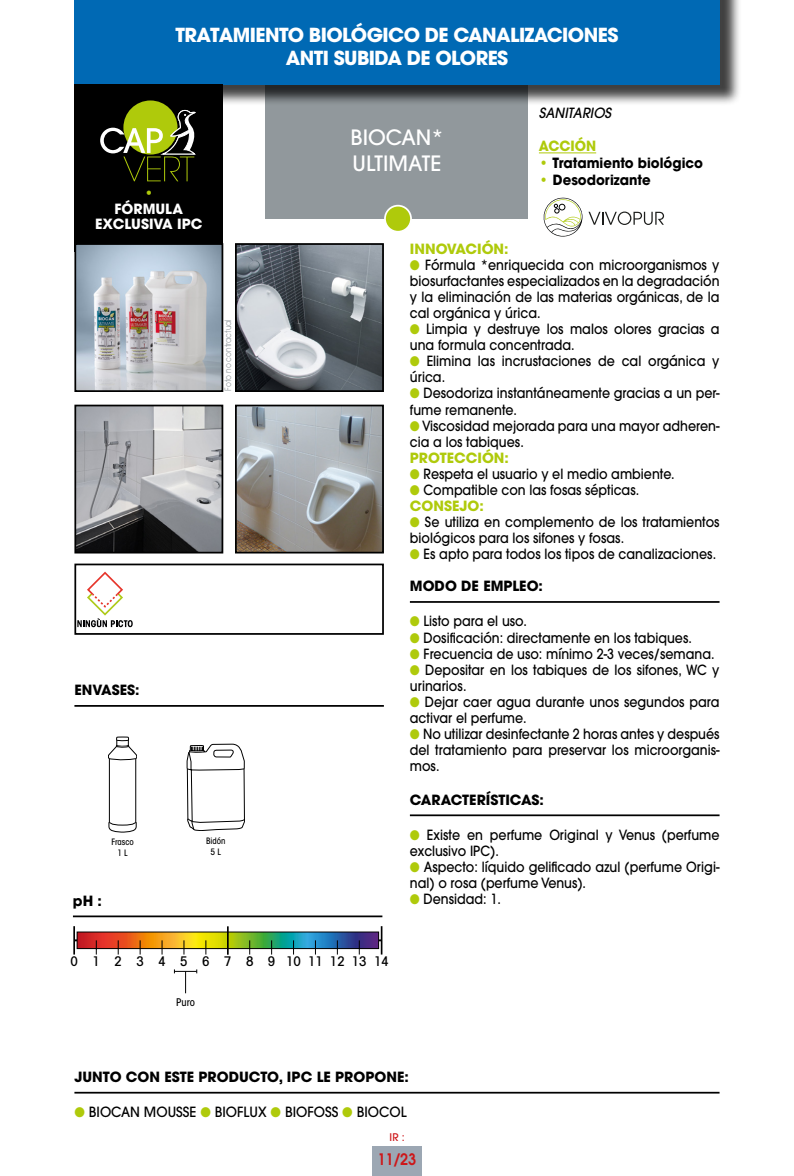
<style>
.page{position:relative;width:794px;height:1176px;background:#fff}
.page>*{position:absolute;margin:0;border:0;box-sizing:border-box;transform-origin:0 0}
.t1{font:500 21px "ITC Avant Garde Std";color:#fff}
.t2{font:700 19.25px "ITC Avant Garde Std";letter-spacing:-.03em;color:#fff}
.t3{font:600 15.75px "ITC Avant Garde Std";color:#cd1719;scale:.9 1}
.t4{font:500 14px/16.1px "ITC Avant Garde Std";color:#000;scale:.9 1}
.t5{font:700 14px "ITC Avant Garde Std";color:#000}
.t6{font:500 14px "ITC Avant Garde Std";color:#000;scale:.95 1}
.t7{font:700 14px "ITC Avant Garde Std";color:#000;scale:.95 1}
.t8{font:700 14px "ITC Avant Garde Std";color:#afca0b}
.t9{font:700 14px "ITC Avant Garde Std";color:#fff}
.t10{font:italic 500 14px "ITC Avant Garde Std";color:#000;scale:.95 1}
.t11{font:700 14px "ITC Avant Garde Std";color:#afca0b;scale:.95 1}
.t12{font:500 condensed 13.3px "Avant Garde";letter-spacing:.265em;color:#000}
.t13{font:500 condensed 10.5px "ITC Avant Garde Std";color:#000}
.t14{font:500 10.5px "ITC Avant Garde Std";color:#cd1719}
.t15{font:8.75px "ITC Avant Garde Std";color:#91989c;scale:.85 1}
.t16{font:500 condensed 8.75px "ITC Avant Garde Std";color:#000}
.s1{color:#afca0b}
</style>
<div class="page">
<div style="left:74px;top:563px;width:310px;height:72px;border:2px solid #000"></div>
<div style="left:266px;top:79px;width:262px;height:140px;background:#91989c"></div>
<div style="left:77px;top:0;width:664px;height:106px;background:#000;opacity:.75"></div>
<div style="left:74px;top:0;width:645px;height:84px;background:#0069b4"></div>
<div style="left:372px;top:1146px;width:50px;height:30px;background:#9ca7b3"></div>
<div style="left:385px;top:206px;width:26px;height:26px;background:#afca0b;border-radius:50%"></div>
<div style="left:384px;top:205px;width:28px;height:28px;border:2px solid #fff;border-radius:50%"></div>
<hr style="left:74px;top:705px;width:310px;height:2px;background:#000">
<hr style="left:74px;top:1092px;width:645px;height:1px;background:#000">
<hr style="left:539px;top:152px;width:57px;height:1px;background:#afca0b">
<div style="left:74px;top:84px;width:149px;height:168px;background:#000"></div>
<div style="left:123px;top:101px;width:54px;height:54px;background:#afca0b;border-radius:50%"></div>
<svg style="left:100px;top:109px;width:96px;height:72px"></svg>
<hr style="left:73px;top:915px;width:309px;height:2px;background:#000">
<hr style="left:74px;top:939px;width:307px;height:2px;background:#000">
<hr style="left:73px;top:926px;width:2px;height:28px;background:#000">
<svg style="left:76px;top:926px;width:306px;height:29px"></svg>
<svg style="left:108px;top:737px;width:29px;height:95px"></svg>
<svg style="left:187px;top:744px;width:58px;height:87px"></svg>
<hr style="left:410px;top:601px;width:309px;height:2px;background:#000">
<hr style="left:410px;top:814px;width:309px;height:2px;background:#000">
<svg style="left:543px;top:198px;width:121px;height:38px"></svg>
<img style="left:77px;top:246px;width:143px;height:143px">
<div style="left:74px;top:243px;width:149px;height:149px;border:2px solid #000"></div>
<img style="left:77px;top:408px;width:143px;height:142px">
<div style="left:74px;top:405px;width:149px;height:148px;border:2px solid #000"></div>
<img style="left:238px;top:246px;width:143px;height:143px">
<div style="left:235px;top:243px;width:149px;height:149px;border:2px solid #000"></div>
<img style="left:238px;top:408px;width:143px;height:142px">
<div style="left:235px;top:405px;width:149px;height:148px;border:2px solid #000"></div>
<svg style="left:174px;top:969px;width:23px;height:24px"></svg>
<svg style="left:77px;top:571px;width:56px;height:56px"></svg>
<p class="t2" style="left:176px;top:22px;width:444px">TRATAMIENTO BIOLÓGICO DE CANALIZACIONES</p>
<p class="t2" style="left:286px;top:45px;width:224px">ANTI SUBIDA DE OLORES</p>
<p class="t8" style="left:144px;top:183px;width:12px">•</p>
<p class="t9" style="left:115px;top:199px;width:70px">FÓRMULA</p>
<p class="t9" style="left:95px;top:215px;width:109px">EXCLUSIVA IPC</p>
<p class="t15" style="left:223px;top:391px;width:86px;rotate:-90deg">Foto no contractual</p>
<p class="t5" style="left:74px;top:681px;width:67px">ENVASES:</p>
<p class="t16" style="left:111px;top:837px;width:24px">Frasco</p>
<p class="t16" style="left:117px;top:847px;width:12px">1 L</p>
<p class="t5" style="left:73px;top:891px;width:31px">pH :</p>
<p class="t16" style="left:206px;top:836px;width:21px">Bidón</p>
<p class="t16" style="left:211px;top:846px;width:12px">5 L</p>
<p class="t1" style="left:350px;top:124px;width:94px">BIOCAN*</p>
<p class="t1" style="left:352px;top:149px;width:90px">ULTIMATE</p>
<p class="t10" style="left:539px;top:104px;width:78px">SANITARIOS</p>
<p class="t11" style="left:539px;top:137px;width:62px">ACCIÓN</p>
<p class="t7" style="left:539px;top:154px;width:174px"><span class="s1">•</span> Tratamiento biológico</p>
<p class="t7" style="left:539px;top:171px;width:119px"><span class="s1">•</span> Desodorizante</p>
<p class="t8" style="left:410px;top:239px;width:100px">INNOVACIÓN:</p>
<p class="t4" style="left:410px;top:256px;width:345px;text-align:justify"><span class="s1">●</span> Fórmula *enriquecida con microorganismos y biosurfactantes especializados en la degradación y la eliminación de las materias orgánicas, de la cal orgánica y úrica.</p>
<p class="t4" style="left:410px;top:321px;width:345px"><span class="s1">●</span> Limpia y destruye los malos olores gracias a una formula concentrada.</p>
<p class="t4" style="left:410px;top:353px;width:345px"><span class="s1">●</span> Elimina las incrustaciones de cal orgánica y úrica.</p>
<p class="t4" style="left:410px;top:385px;width:345px"><span class="s1">●</span> Desodoriza instantáneamente gracias a un per&shy;fume remanente.</p>
<p class="t4" style="left:410px;top:417px;width:345px"><span class="s1">●</span> Viscosidad mejorada para una mayor adheren&shy;cia a los tabiques.</p>
<p class="t8" style="left:410px;top:448px;width:101px">PROTECCIÓN:</p>
<p class="t4" style="left:410px;top:466px;width:296px"><span class="s1">●</span> Respeta el usuario y el medio ambiente.</p>
<p class="t4" style="left:410px;top:482px;width:256px"><span class="s1">●</span> Compatible con las fosas sépticas.</p>
<p class="t8" style="left:410px;top:497px;width:76px">CONSEJO:</p>
<p class="t4" style="left:410px;top:514px;width:345px"><span class="s1">●</span> Se utiliza en complemento de los tratamientos biológicos para los sifones y fosas.</p>
<p class="t4" style="left:410px;top:546px;width:342px"><span class="s1">●</span> Es apto para todos los tipos de canalizaciones.</p>
<p class="t5" style="left:410px;top:577px;width:135px">MODO DE EMPLEO:</p>
<p class="t4" style="left:410px;top:613px;width:131px"><span class="s1">●</span> Listo para el uso.</p>
<p class="t4" style="left:410px;top:629px;width:315px"><span class="s1">●</span> Dosificación: directamente en los tabiques.</p>
<p class="t4" style="left:410px;top:645px;width:340px"><span class="s1">●</span> Frecuencia de uso: mínimo 2-3 veces/semana.</p>
<p class="t4" style="left:410px;top:661px;width:345px"><span class="s1">●</span> Depositar en los tabiques de los sifones, WC y urinarios.</p>
<p class="t4" style="left:410px;top:693px;width:345px"><span class="s1">●</span> Dejar caer agua durante unos segundos para activar el perfume.</p>
<p class="t4" style="left:410px;top:726px;width:345px;text-align:justify"><span class="s1">●</span> No utilizar desinfectante 2 horas antes y después del tratamiento para preservar los microorganis&shy;mos.</p>
<p class="t5" style="left:410px;top:790px;width:136px">CARACTERÍSTICAS:</p>
<p class="t4" style="left:410px;top:826px;width:345px"><span class="s1">●</span> Existe en perfume Original y Venus (perfume exclusivo IPC).</p>
<p class="t4" style="left:410px;top:858px;width:345px"><span class="s1">●</span> Aspecto: líquido gelificado azul (perfume Origi&shy;nal) o rosa (perfume Venus).</p>
<p class="t4" style="left:410px;top:891px;width:103px"><span class="s1">●</span> Densidad: 1.</p>
<p class="t12" style="left:70px;top:953px;width:320px">0 1 2 3 4 5 6 7 8 91011121314</p>
<p class="t13" style="left:176px;top:995px;width:20px">Puro</p>
<p class="t5" style="left:74px;top:1067px;width:336px">JUNTO CON ESTE PRODUCTO, IPC LE PROPONE:</p>
<p class="t6" style="left:74px;top:1103px;width:351px"><span class="s1">●</span> BIOCAN MOUSSE <span class="s1">●</span> BIOFLUX <span class="s1">●</span> BIOFOSS <span class="s1">●</span> BIOCOL</p>
<p class="t3" style="left:378px;top:1149px;width:44px">11/23</p>
<p class="t14" style="left:390px;top:1130px;width:16px">IR :</p>
</div>
